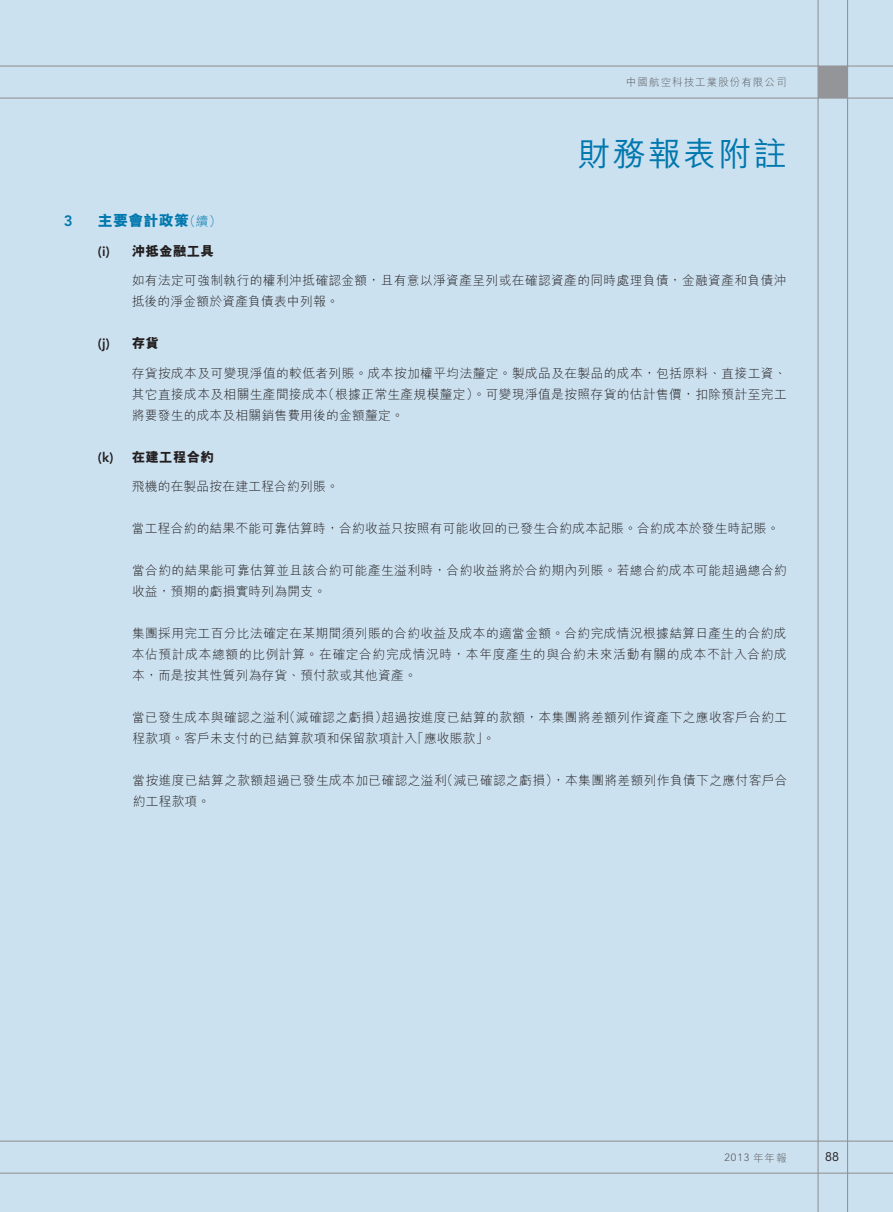
<style>
.page{position:relative;width:893px;height:1212px;background:#cce1f0}
.page>*{position:absolute;margin:0;border:0;box-sizing:border-box;transform-origin:0 0}
.t1{font:500 33px "M Hei HK";letter-spacing:.065em;color:#0078ae}
.t2{font:800 15px "M Hei HK";letter-spacing:.02em;color:#0078ae}
.t3{font:800 15px "Avenir LT Std";color:#0078ae}
.t4{font:800 13.5px "M Hei HK";letter-spacing:.02em;color:#231f20}
.t5{font:800 13.5px "Avenir LT Std";color:#231f20}
.t6{font:300 12.75px/21px "M Hei HK";letter-spacing:.03em;color:#231f20}
.t7{font:12px "ITC Avant Garde Std";color:#231f20}
.t8{font:300 10.5px "M Hei HK";letter-spacing:.1em;color:#57585a}
.t9{font:300 10.5px "Avenir LT Std";color:#57585a}
.s1{font-weight:300;font-size:12.75px}
.s2{font-family:"Avenir LT Std"}
.s3{font-family:"M Hei HK"}
</style>
<div class="page">
<p class="t8" style="left:626px;top:75px;width:162px">中國航空科技工業股份有限公司</p>
<h1 class="t1" style="left:578px;top:129px;width:211px">財務報表附註</h1>
<p class="t3" style="left:64px;top:212px;width:10px">3</p>
<p class="t2" style="left:98px;top:210px;width:125px">主要會計政策<span class="s1">（續）</span></p>
<p class="t4" style="left:98px;top:241px;width:118px"><span class="s2">(i)</span> 沖抵金融工具</p>
<p class="t6" style="left:132px;top:269px;width:656px">如有法定可強制執行的權利沖抵確認金額，且有意以淨資產呈列或在確認資產的同時處理負債，金融資產和負債沖抵後的淨金額於資產負債表中列報。</p>
<p class="t5" style="left:98px;top:335px;width:63px">(j) <span class="s3">存貨</span></p>
<p class="t6" style="left:132px;top:362px;width:656px;text-align:justify">存貨按成本及可變現淨值的較低者列賬。成本按加權平均法釐定。製成品及在製品的成本，包括原料、直接工資、其它直接成本及相關生產間接成本（根據正常生產規模釐定）。可變現淨值是按照存貨的估計售價，扣除預計至完工將要發生的成本及相關銷售費用後的金額釐定。</p>
<p class="t4" style="left:98px;top:447px;width:118px"><span class="s2">(k)</span> 在建工程合約</p>
<p class="t6" style="left:132px;top:475px;width:209px">飛機的在製品按在建工程合約列賬。</p>
<p class="t6" style="left:132px;top:517px;width:649px">當工程合約的結果不能可靠估算時，合約收益只按照有可能收回的已發生合約成本記賬。合約成本於發生時記賬。</p>
<p class="t6" style="left:132px;top:559px;width:656px">當合約的結果能可靠估算並且該合約可能產生溢利時，合約收益將於合約期內列賬。若總合約成本可能超過總合約收益，預期的虧損實時列為開支。</p>
<p class="t6" style="left:132px;top:622px;width:657px;text-align:justify">集團採用完工百分比法確定在某期間須列賬的合約收益及成本的適當金額。合約完成情況根據結算日產生的合約成本佔預計成本總額的比例計算。在確定合約完成情況時，本年度產生的與合約未來活動有關的成本不計入合約成本，而是按其性質列為存貨、預付款或其他資產。</p>
<p class="t6" style="left:132px;top:706px;width:657px">當已發生成本與確認之溢利（減確認之虧損）超過按進度已結算的款額，本集團將差額列作資產下之應收客戶合約工程款項。客戶未支付的已結算款項和保留款項計入「應收賬款」。</p>
<p class="t6" style="left:133px;top:769px;width:657px">當按進度已結算之款額超過已發生成本加已確認之溢利（減已確認之虧損），本集團將差額列作負債下之應付客戶合約工程款項。</p>
<p class="t9" style="left:724px;top:1151px;width:64px">2013 <span class="s3">年年報</span></p>
<p class="t7" style="left:825px;top:1149px;width:15px">88</p>
</div>
